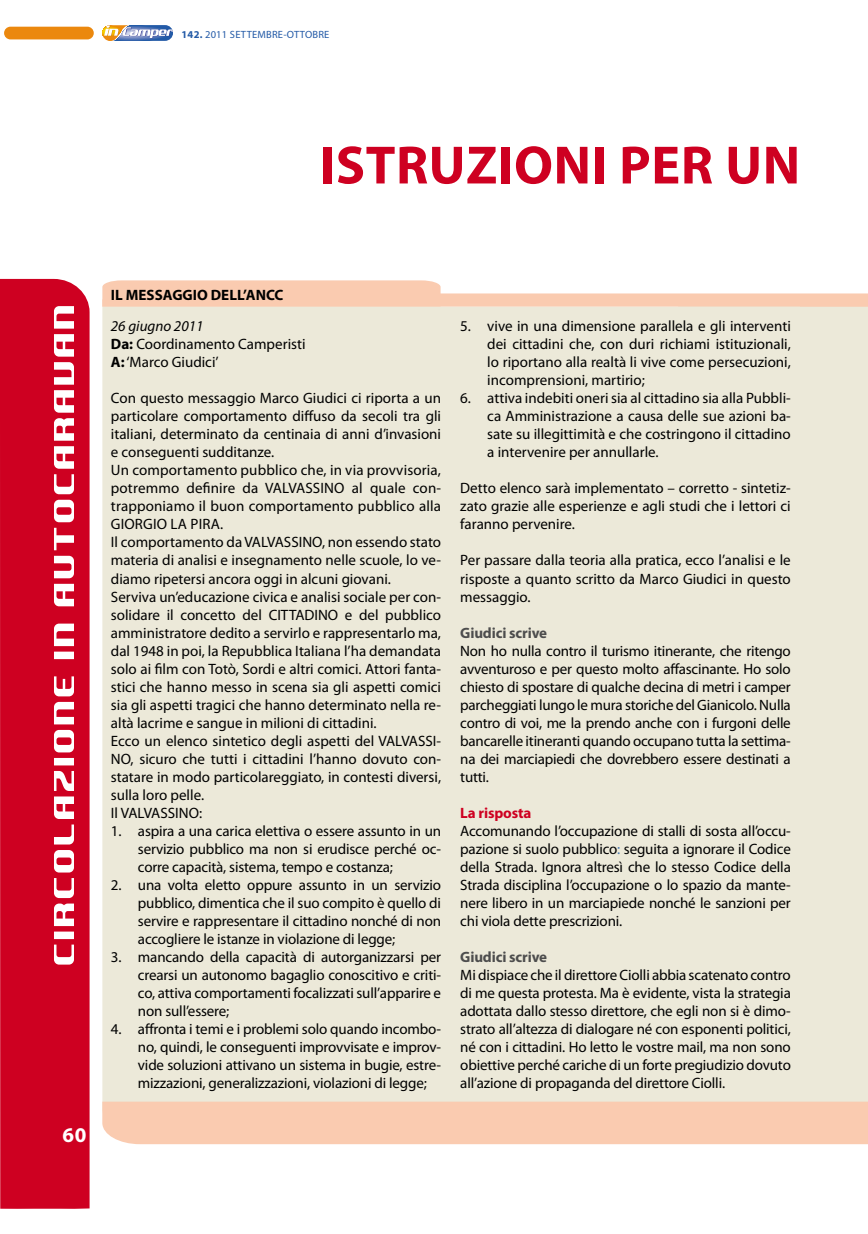
<style>
.page{position:relative;width:868px;height:1234px;background:#fff}
.page>*{position:absolute;margin:0;border:0;box-sizing:border-box;transform-origin:0 0}
.t1{font:700 54.3px "Myriad Pro";letter-spacing:.01em;color:#ce0021}
.t2{font:700 21px "Myriad Pro";color:#fff}
.t3{font:15px/18px "Myriad Pro";color:#000;text-align:justify}
.t4{font:700 15px "Myriad Pro";letter-spacing:-.01em;color:#4d4d4d}
.t5{font:700 15px "Myriad Pro";color:#000}
.t6{font:700 15px "Myriad Pro";letter-spacing:-.01em;color:#ce0021}
.t7{font:10.5px "Myriad Pro";letter-spacing:.02em;color:#235aa7}
.s1{font-weight:700}
.s2{font-style:italic}
.s3{color:#4777b0}
</style>
<div class="page">
<svg style="left:102px;top:25px;width:71px;height:16px"></svg>
<div style="left:4px;top:27px;width:90px;height:12px;background:#eb880e;border-radius:6px"></div>
<div style="left:0;top:279px;width:90px;height:929px;background:#ce0021"></div>
<svg style="left:54px;top:306px;width:20px;height:658px"></svg>
<div style="left:800px;top:307px;width:67px;height:794px;background:#ece9d9"></div>
<svg style="left:102px;top:280px;width:765px;height:27px"></svg>
<div style="left:102px;top:307px;width:698px;height:794px;background:#ece9d9"></div>
<div style="left:102px;top:1101px;width:765px;height:42px;background:#facbb0"></div>
<p class="t7" style="left:181px;top:28px;width:149px"><span class="s1">142.</span> 2011 SETTEMBRE-OTTOBRE</p>
<h1 class="t1" style="left:320px;top:130px;width:482px">ISTRUZIONI PER UN</h1>
<h2 class="t2" style="left:62px;top:1121px;width:25px">60</h2>
<p class="t5" style="left:111px;top:285px;width:174px">IL MESSAGGIO DELL’ANCC</p>
<p class="t3" style="left:111px;top:317px;width:196px;text-align:left"><span class="s2">26 giugno 2011<br></span><span class="s1">Da:</span> Coordinamento Camperisti<br><span class="s1">A:</span> ‘Marco Giudici’</p>
<p class="t3" style="left:111px;top:389px;width:332px;text-align:left">Con questo messaggio Marco Giudici ci riporta a un particolare comportamento diffuso da secoli tra gli italiani, determinato da centinaia di anni d’invasioni e conseguenti sudditanze.<br>Un comportamento pubblico che, in via provvisoria, potremmo definire da VALVASSINO al quale con&shy;trapponiamo il buon comportamento pubblico alla GIORGIO LA PIRA.<br>Il comportamento da VALVASSINO, non essendo stato materia di analisi e insegnamento nelle scuole, lo ve&shy;diamo ripetersi ancora oggi in alcuni giovani.<br>Serviva un’educazione civica e analisi sociale per con&shy;solidare il concetto del CITTADINO e del pubblico amministratore dedito a servirlo e rappresentarlo ma, dal 1948 in poi, la Repubblica Italiana l’ha demandata solo ai film con Totò, Sordi e altri comici. Attori fanta&shy;stici che hanno messo in scena sia gli aspetti comici sia gli aspetti tragici che hanno determinato nella re&shy;altà lacrime e sangue in milioni di cittadini.<br>Ecco un elenco sintetico degli aspetti del VALVASSI-NO, sicuro che tutti i cittadini l’hanno dovuto con&shy;statare in modo particolareggiato, in contesti diversi, sulla loro pelle.<br>Il VALVASSINO:</p>
<p class="t3" style="left:138px;top:821px;width:305px;text-indent:-27px">1. aspira a una carica elettiva o essere assunto in un servizio pubblico ma non si erudisce perché oc&shy;corre capacità, sistema, tempo e costanza;</p>
<p class="t3" style="left:138px;top:875px;width:305px;text-indent:-27px">2. una volta eletto oppure assunto in un servizio pubblico, dimentica che il suo compito è quello di servire e rappresentare il cittadino nonché di non accogliere le istanze in violazione di legge;</p>
<p class="t3" style="left:138px;top:947px;width:305px;text-indent:-27px">3. mancando della capacità di autorganizzarsi per crearsi un autonomo bagaglio conoscitivo e criti&shy;co, attiva comportamenti focalizzati sull’apparire e non sull’essere;</p>
<p class="t3" style="left:138px;top:1019px;width:304px;text-indent:-27px">4. affronta i temi e i problemi solo quando incombo&shy;no, quindi, le conseguenti improvvisate e improv&shy;vide soluzioni attivano un sistema in bugie, estre&shy;mizzazioni, generalizzazioni, violazioni di legge;</p>
<p class="t3" style="left:487px;top:317px;width:305px;text-indent:-27px">5. vive in una dimensione parallela e gli interventi dei cittadini che, con duri richiami istituzionali, lo riportano alla realtà li vive come persecuzioni, incomprensioni, martirio;</p>
<p class="t3" style="left:487px;top:389px;width:305px;text-indent:-27px">6. attiva indebiti oneri sia al cittadino sia alla Pubbli&shy;ca Amministrazione a causa delle sue azioni ba&shy;sate su illegittimità e che costringono il cittadino a intervenire per annullarle.</p>
<p class="t3" style="left:460px;top:479px;width:332px">Detto elenco sarà implementato – corretto - sintetiz&shy;zato grazie alle esperienze e agli studi che i lettori ci faranno pervenire.</p>
<p class="t3" style="left:460px;top:551px;width:332px">Per passare dalla teoria alla pratica, ecco l’analisi e le risposte a quanto scritto da Marco Giudici in questo messaggio.</p>
<p class="t4" style="left:460px;top:622px;width:88px">Giudici scrive</p>
<p class="t3" style="left:460px;top:641px;width:332px">Non ho nulla contro il turismo itinerante, che ritengo avventuroso e per questo molto affascinante. Ho solo chiesto di spostare di qualche decina di metri i camper parcheggiati lungo le mura storiche del Gianicolo. Nulla contro di voi, me la prendo anche con i furgoni delle bancarelle itineranti quando occupano tutta la settima&shy;na dei marciapiedi che dovrebbero essere destinati a tutti.</p>
<p class="t6" style="left:460px;top:802px;width:73px">La risposta</p>
<p class="t3" style="left:460px;top:821px;width:332px">Accomunando l’occupazione di stalli di sosta all’occu&shy;pazione si suolo pubblico<span class="s3">:</span> seguita a ignorare il Codice della Strada. Ignora altresì che lo stesso Codice della Strada disciplina l’occupazione o lo spazio da mante&shy;nere libero in un marciapiede nonché le sanzioni per chi viola dette prescrizioni.</p>
<p class="t4" style="left:460px;top:946px;width:88px">Giudici scrive</p>
<p class="t3" style="left:460px;top:965px;width:332px">Mi dispiace che il direttore Ciolli abbia scatenato contro di me questa protesta. Ma è evidente, vista la strategia adottata dallo stesso direttore, che egli non si è dimo&shy;strato all’altezza di dialogare né con esponenti politici, né con i cittadini. Ho letto le vostre mail, ma non sono obiettive perché cariche di un forte pregiudizio dovuto all’azione di propaganda del direttore Ciolli.</p>
</div>
